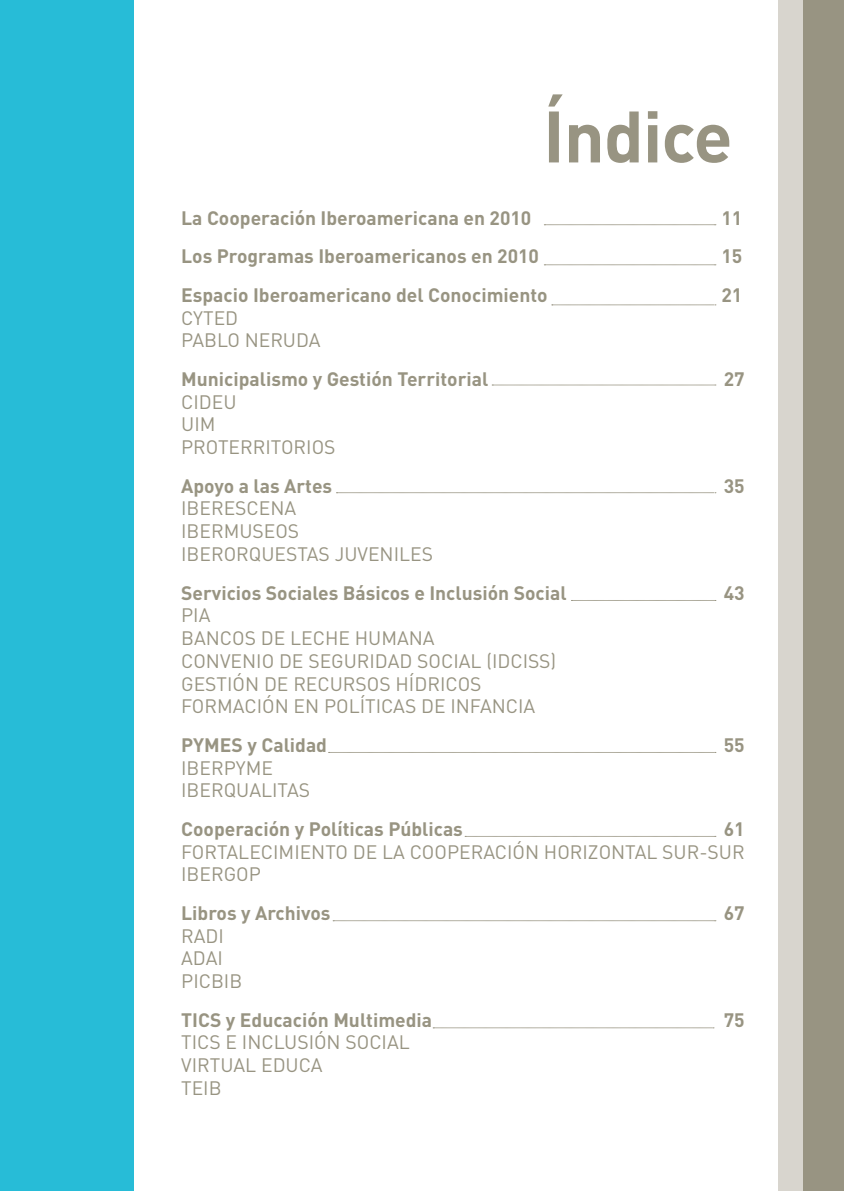
<style>
.page{position:relative;width:844px;height:1191px;background:#fff}
.page>*{position:absolute;margin:0;border:0;box-sizing:border-box;transform-origin:0 0}
.t1{font:700 71.58px "DIN";letter-spacing:-.015em;color:#989482}
.t2{font:19.25px/22.8px "DIN";color:#989482}
.t3{font:700 19.25px "DIN";color:#989482}
</style>
<div class="page">
<div style="left:0;top:0;width:133px;height:1191px;background:#27bcd7"></div>
<svg style="left:336px;top:492px;width:379px;height:1px"></svg>
<svg style="left:328px;top:752px;width:387px;height:1px"></svg>
<svg style="left:465px;top:836px;width:250px;height:1px"></svg>
<svg style="left:333px;top:920px;width:382px;height:1px"></svg>
<svg style="left:433px;top:1027px;width:280px;height:1px"></svg>
<svg style="left:571px;top:600px;width:144px;height:1px"></svg>
<svg style="left:492px;top:385px;width:223px;height:1px"></svg>
<svg style="left:551px;top:304px;width:164px;height:1px"></svg>
<svg style="left:544px;top:224px;width:171px;height:1px"></svg>
<svg style="left:544px;top:264px;width:171px;height:1px"></svg>
<div style="left:777px;top:0;width:26px;height:1191px;background:#d8d5ce"></div>
<div style="left:803px;top:0;width:40px;height:1191px;background:#989482"></div>
<h1 class="t1" style="left:543px;top:90px;width:191px">Índice</h1>
<p class="t3" style="left:181px;top:205px;width:351px">La Cooperación I beroamericana en 2010</p>
<p class="t3" style="left:721px;top:205px;width:22px">11</p>
<p class="t3" style="left:181px;top:244px;width:359px">Los Programas I beroamericanos en 2010</p>
<p class="t3" style="left:721px;top:244px;width:22px">15</p>
<p class="t3" style="left:181px;top:282px;width:368px">Espacio I beroamericano del Conocimiento</p>
<p class="t3" style="left:721px;top:282px;width:22px">21</p>
<p class="t2" style="left:181px;top:306px;width:77px">CYTED<br>PABLO NER</p>
<p class="t2" style="left:283px;top:329px;width:26px">UDA</p>
<p class="t3" style="left:181px;top:366px;width:308px">M unicipalismo y Gestión Territorial</p>
<p class="t3" style="left:723px;top:366px;width:22px">27</p>
<p class="t2" style="left:181px;top:390px;width:11px">CIDE</p>
<p class="t2" style="left:223px;top:390px;width:15px">U</p>
<p class="t2" style="left:181px;top:413px;width:23px">UIM<br>PRO</p>
<p class="t2" style="left:218px;top:435px;width:22px">TERRI</p>
<p class="t2" style="left:271px;top:435px;width:22px">TORIO</p>
<p class="t2" style="left:324px;top:435px;width:13px">S</p>
<p class="t3" style="left:181px;top:473px;width:152px">Apoyo a las Artes</p>
<p class="t3" style="left:723px;top:473px;width:22px">35</p>
<p class="t2" style="left:181px;top:497px;width:31px">IBERE</p>
<p class="t2" style="left:235px;top:497px;width:25px">SCENA</p>
<p class="t2" style="left:181px;top:519px;width:32px">IBERM</p>
<p class="t2" style="left:239px;top:519px;width:61px">USEOS</p>
<p class="t2" style="left:181px;top:542px;width:31px">IBEROR</p>
<p class="t2" style="left:249px;top:542px;width:131px">QUESTAS JUVENILE</p>
<p class="t2" style="left:421px;top:542px;width:13px">S</p>
<p class="t3" style="left:181px;top:580px;width:387px">Servicios Sociales Básicos e I nclusión Social</p>
<p class="t3" style="left:723px;top:580px;width:22px">43</p>
<p class="t2" style="left:181px;top:603px;width:27px">PIA<br>BANCO</p>
<p class="t2" style="left:245px;top:626px;width:57px">S DE LEC</p>
<p class="t2" style="left:325px;top:626px;width:71px">HE HUMANA</p>
<p class="t2" style="left:181px;top:649px;width:13px">CON</p>
<p class="t2" style="left:220px;top:649px;width:22px">VENIO</p>
<p class="t2" style="left:279px;top:649px;width:90px">DE SEGURIDAD</p>
<p class="t2" style="left:417px;top:649px;width:23px">SOCIAL</p>
<p class="t2" style="left:486px;top:649px;width:15px">(IDCI</p>
<p class="t2" style="left:528px;top:649px;width:30px">SS)</p>
<p class="t2" style="left:181px;top:672px;width:57px">GESTIÓN</p>
<p class="t2" style="left:264px;top:672px;width:42px">DE REC</p>
<p class="t2" style="left:330px;top:672px;width:97px">URSOS HÍDRICO</p>
<p class="t2" style="left:470px;top:672px;width:13px">S</p>
<p class="t2" style="left:181px;top:694px;width:24px">FORMACIÓN</p>
<p class="t2" style="left:293px;top:694px;width:43px">EN POL</p>
<p class="t2" style="left:359px;top:694px;width:133px">ÍTICAS DE IN FANCIA</p>
<p class="t3" style="left:181px;top:732px;width:147px">PYMES y Calidad</p>
<p class="t3" style="left:723px;top:732px;width:22px">55</p>
<p class="t2" style="left:181px;top:756px;width:31px">IBERP</p>
<p class="t2" style="left:181px;top:756px;width:130px;text-align:center">YME<br>I BERQUALITAS</p>
<p class="t3" style="left:181px;top:816px;width:283px">Cooperación y Políticas Públicas</p>
<p class="t3" style="left:723px;top:816px;width:22px">61</p>
<p class="t2" style="left:181px;top:840px;width:58px">FORTALECIMIEN</p>
<p class="t2" style="left:325px;top:840px;width:97px">TODE LA COOPERACIÓN</p>
<p class="t2" style="left:544px;top:840px;width:199px">HORIZONTAL SUR-SUR</p>
<p class="t2" style="left:181px;top:862px;width:68px">IBERGOP</p>
<p class="t3" style="left:181px;top:900px;width:151px">Libros y Archivos</p>
<p class="t3" style="left:723px;top:900px;width:22px">67</p>
<p class="t2" style="left:181px;top:924px;width:62px">RADI<br>ADAI<br>PICBIB</p>
<p class="t3" style="left:181px;top:1007px;width:252px">TICS y Educación M ultimedia</p>
<p class="t3" style="left:723px;top:1007px;width:22px">75</p>
<p class="t2" style="left:181px;top:1030px;width:72px">TICS EINCL</p>
<p class="t2" style="left:284px;top:1030px;width:35px">USIÓN</p>
<p class="t2" style="left:345px;top:1030px;width:23px">SOCIAL</p>
<p class="t2" style="left:181px;top:1053px;width:130px">VIRTUAL ED UCA<br>TEI B</p>
</div>
